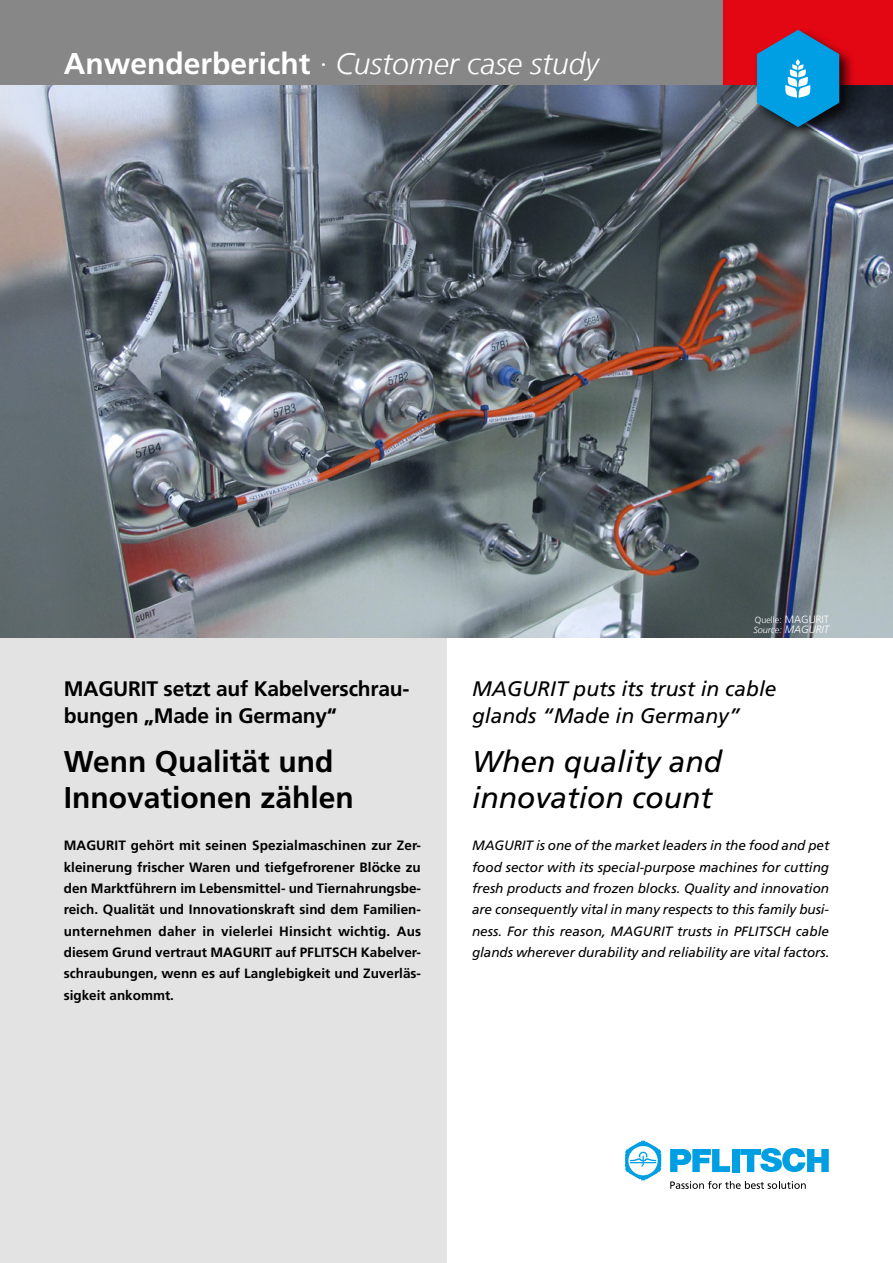
<style>
.page{position:relative;width:893px;height:1263px;background:#fff}
.page>*{position:absolute;margin:0;border:0;box-sizing:border-box;transform-origin:0 0}
.t1{font:italic 300 30px "Frutiger LT Com";color:#fff}
.t2{font:700 30px/36px "Frutiger LT Com";color:#000}
.t3{font:italic 30px/36px "Frutiger LT Com";color:#000}
.t4{font:700 21px/27px "Frutiger LT Com";letter-spacing:-.01em;color:#000}
.t5{font:italic 21px/27px "Frutiger LT Com";color:#000}
.t6{font:700 13.5px/21.3px "Frutiger LT Com";color:#000;text-align:justify}
.t7{font:italic 13.5px/21.3px "Frutiger LT Com";letter-spacing:-.005em;color:#000;text-align:justify}
.t8{font:300 9px/10.6px "Frutiger LT Com";color:#fff}
.s1{font-weight:700;font-style:normal}
.s2{font-size:10.5px}
.s3{font-style:italic}
.s4{font-style:italic;font-size:10.5px}
</style>
<div class="page">
<div style="left:0;top:0;width:446px;height:1263px;background:#e3e3e3"></div>
<div style="left:0;top:0;width:723px;height:85px;background:#878787"></div>
<div style="left:723px;top:0;width:170px;height:85px;background:#e30613"></div>
<svg style="left:625px;top:1141px;width:36px;height:39px"></svg>
<svg style="left:670px;top:1149px;width:60px;height:23px"></svg>
<div style="left:732px;top:1149px;width:7px;height:23px;background:#009fe3"></div>
<svg style="left:740px;top:1148px;width:89px;height:24px"></svg>
<svg style="left:670px;top:1181px;width:136px;height:8px"></svg>
<img style="left:0;top:85px;width:893px;height:553px">
<div style="left:753px;top:27px;width:102px;height:116px;background:#000;opacity:.75"></div>
<svg style="left:757px;top:30px;width:82px;height:97px;background:#2f83b5"></svg>
<h1 class="t1" style="left:64px;top:45px;width:537px"><span class="s1">Anwenderbericht</span> · Customer case study</h1>
<p class="t8" style="left:753px;top:614px;width:77px">Quelle: <span class="s2">MAGURIT<br></span><span class="s3">Source:</span> <span class="s4">MAGURIT</span></p>
<h2 class="t4" style="left:64px;top:675px;width:347px">MAGURIT setzt auf Kabelverschrau&shy;bungen „Made in Germany“</h2>
<h1 class="t2" style="left:64px;top:744px;width:292px">Wenn Qualität und<br>Innovationen zählen</h1>
<p class="t6" style="left:64px;top:835px;width:359px">MAGURIT gehört mit seinen Spezialmaschinen zur Zer&shy;kleinerung frischer Waren und tiefgefrorener Blöcke zu den Marktführern im Lebensmittel- und Tiernahrungsbe&shy;reich. Qualität und Innovationskraft sind dem Familien&shy;unternehmen daher in vielerlei Hinsicht wichtig. Aus diesem Grund vertraut MAGURIT auf PFLITSCH Kabelver&shy;schraubungen, wenn es auf Langlebigkeit und Zuverläs&shy;sigkeit ankommt.</p>
<h2 class="t5" style="left:472px;top:675px;width:306px">MAGURIT puts its trust in cable glands “Made in Germany”</h2>
<h1 class="t3" style="left:472px;top:744px;width:252px">When quality and innovation count</h1>
<p class="t7" style="left:472px;top:835px;width:359px">MAGURIT is one of the market leaders in the food and pet food sector with its special-purpose machines for cutting fresh products and frozen blocks. Quality and innovation are consequently vital in many respects to this family busi&shy;ness. For this reason, MAGURIT trusts in PFLITSCH cable glands wherever durability and reliability are vital factors.</p>
</div>
